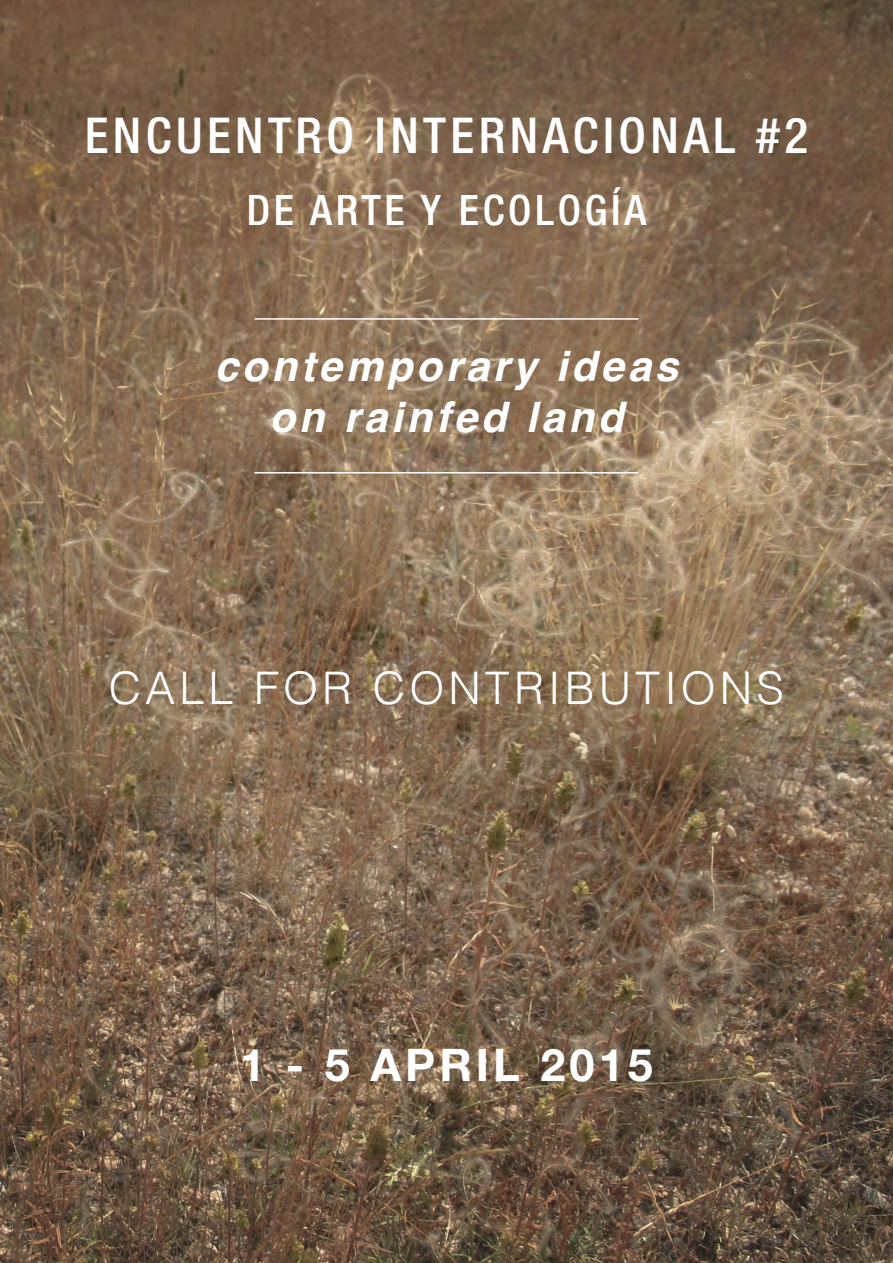
<style>
.page{position:relative;width:893px;height:1263px;background:#fff}
.page>*{position:absolute;margin:0;border:0;box-sizing:border-box;transform-origin:0 0}
.t1{font:500 condensed 49.5px "Helvetica Neue LT Std";letter-spacing:.09em;color:#fff}
.t2{font:300 45px "Helvetica";letter-spacing:.09em;color:#fff}
.t3{font:700 45px "Helvetica Neue LT Std";letter-spacing:.09em;color:#fff}
.t4{font:italic 700 42px "Helvetica";letter-spacing:.09em;color:#fff}
.t5{font:500 condensed 42px "Helvetica Neue LT Std";letter-spacing:.09em;color:#fff}
</style>
<div class="page">
<img style="left:0;top:0;width:893px;height:1263px">
<hr style="left:255px;top:318px;width:383px;height:2px;background:#fff">
<hr style="left:255px;top:472px;width:383px;height:1px;background:#fff">
<p class="t1" style="left:85px;top:106px;width:725px">ENCUENTRO INTERNACIONAL #2</p>
<p class="t5" style="left:247px;top:185px;width:401px">DE ARTE Y ECOLOGÍA</p>
<p class="t4" style="left:215px;top:332px;width:465px">contemporary ideas</p>
<p class="t4" style="left:269px;top:382px;width:355px">on rainfed land</p>
<p class="t2" style="left:109px;top:652px;width:677px">CALL FOR CONTRIBUTIONS</p>
<p class="t3" style="left:240px;top:1037px;width:414px">1 - 5 APRIL 2015</p>
</div>
